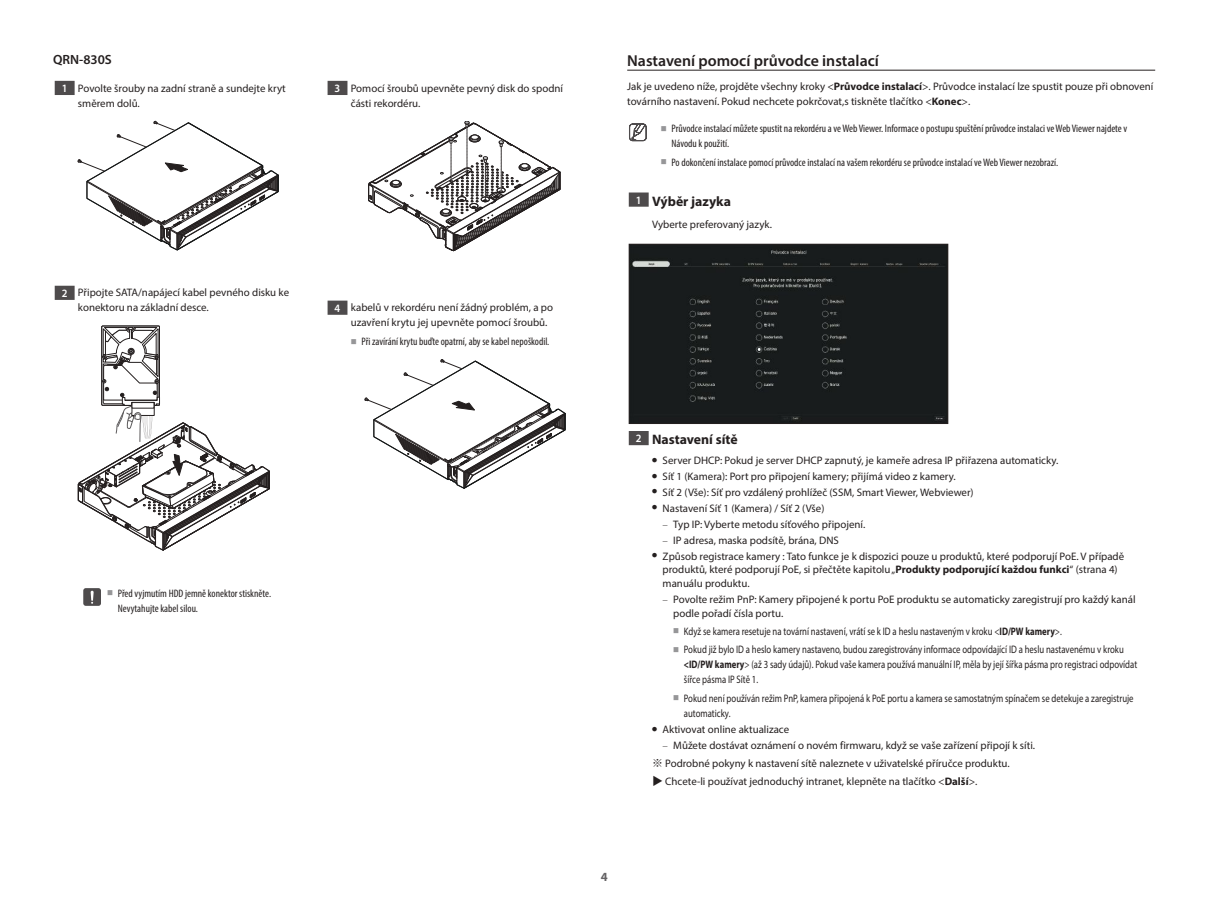
<style>
.page{position:relative;width:1219px;height:911px;background:#fff}
.page>*{position:absolute;margin:0;border:0;box-sizing:border-box;transform-origin:0 0}
.t1{font:600 15.88px "Myriad Pro";color:#241f1f}
.t2{font:700 13.75px "Myriad Pro";color:#241f1f}
.t3{font:600 13.38px "Myriad Pro";color:#241f1f}
.t4{font:700 12.5px "Myriad Pro";color:#656365}
.t5{font:10.88px/15px "Myriad Pro";color:#241f1f}
.t6{font:10.88px/15px "Myriad Pro";color:#241f1f;scale:.8 1}
.t7{font:condensed 10.88px/15px "Myriad Pro";color:#241f1f}
.s1{font-weight:600;font-size:11.25px;color:#fff}
.s2{font-family:"Noto Sans CJ Kkr";font-stretch:normal;font-size:6.25px;color:#969698}
.s3{font-weight:700}
.s4{font-weight:300}
.s5{font-family:"Noto Sans CJ Kkr";font-size:6.25px;color:#969698}
.s6{font-family:"Noto Sans CJ Kkr"}
</style>
<div class="page">
<hr style="left:627px;top:70px;width:528px;height:1px;background:#241f1f">
<svg style="left:629px;top:123px;width:18px;height:18px"></svg>
<div style="left:629px;top:192px;width:20px;height:15px;background:#4e4b4c"></div>
<img style="left:631px;top:246px;width:315px;height:176px">
<div style="left:629px;top:244px;width:319px;height:180px;border:1px solid #241f1f"></div>
<div style="left:635px;top:276px;width:308px;height:135px;background:#181c1d"></div>
<div style="left:629px;top:431px;width:20px;height:14px;background:#4e4b4c"></div>
<div style="left:55px;top:81px;width:20px;height:14px;background:#4e4b4c"></div>
<svg style="left:78px;top:121px;width:201px;height:129px"></svg>
<div style="left:55px;top:286px;width:20px;height:14px;background:#4e4b4c"></div>
<svg style="left:78px;top:326px;width:192px;height:225px"></svg>
<div style="left:132px;top:402px;width:22px;height:6px;background:#fff"></div>
<div style="left:132px;top:402px;width:22px;height:6px;border:1px solid #241f1f"></div>
<svg style="left:83px;top:588px;width:18px;height:18px"></svg>
<div style="left:328px;top:81px;width:19px;height:14px;background:#4e4b4c"></div>
<svg style="left:368px;top:121px;width:193px;height:130px"></svg>
<div style="left:328px;top:300px;width:19px;height:15px;background:#4e4b4c"></div>
<svg style="left:365px;top:359px;width:201px;height:130px"></svg>
<p class="t3" style="left:53px;top:51px;width:60px">QRN-830S</p>
<p class="t5" style="left:78px;top:80px;width:209px;text-indent:-16px"><span class="s1">1</span> Povolte šrouby na zadní straně a sundejte kryt směrem dolů.</p>
<p class="t5" style="left:78px;top:285px;width:213px;text-indent:-16px"><span class="s1">2</span> Připojte SATA/napájecí kabel pevného disku ke konektoru na základní desce.</p>
<p class="t7" style="left:118px;top:585px;width:155px;text-indent:-11px"><span class="s2">■</span> Před vyjmutím HDD jemně konektor stiskněte.<br>Nevytahujte kabel silou.</p>
<p class="t5" style="left:351px;top:80px;width:214px;text-indent:-16px"><span class="s1">3</span> Pomocí šroubů upevněte pevný disk do spodní části rekordéru.</p>
<p class="t5" style="left:351px;top:300px;width:204px;text-indent:-16px"><span class="s1">4</span> kabelů v rekordéru není žádný problém, a po uzavření krytu jej upevněte pomocí šroubů.</p>
<p class="t7" style="left:351px;top:333px;width:200px"><span class="s2">■</span> Při zavírání krytu buďte opatrní, aby se kabel nepoškodil.</p>
<h1 class="t1" style="left:627px;top:51px;width:253px">Nastavení pomocí průvodce instalací</h1>
<p class="t5" style="left:627px;top:79px;width:528px">Jak je uvedeno níže, projděte všechny kroky &lt;<span class="s3">Průvodce instalací</span>&gt;. Průvodce instalací lze spustit pouze při obnovení továrního nastavení. Pokud nechcete pokrčovat,s tiskněte tlačítko &lt;<span class="s3">Konec</span>&gt;.</p>
<p class="t7" style="left:671px;top:121px;width:457px;text-indent:-11px"><span class="s2">■</span> Průvodce instalací můžete spustit na rekordéru a ve Web Viewer. Informace o postupu spuštění průvodce instalaci ve Web Viewer najdete v<br>Návodu k použití.</p>
<p class="t7" style="left:661px;top:154px;width:399px"><span class="s2">■</span> Po dokončení instalace pomocí průvodce instalací na vašem rekordéru se průvodce instalací ve Web Viewer nezobrazí.</p>
<p class="t2" style="left:636px;top:192px;width:97px"><sup>1</sup> Výběr jazyka</p>
<p class="t5" style="left:652px;top:216px;width:121px">Vyberte preferovaný jazyk.</p>
<p class="t2" style="left:636px;top:430px;width:103px"><sup>2</sup> Nastavení sítě</p>
<p class="t5" style="left:652px;top:453px;width:408px"><sup>●</sup> Server DHCP: Pokud je server DHCP zapnutý, je kameře adresa IP přiřazena automaticky.</p>
<p class="t5" style="left:652px;top:469px;width:305px"><sup>●</sup> Síť 1 (Kamera): Port pro připojení kamery; přijímá video z kamery.</p>
<p class="t5" style="left:652px;top:484px;width:323px"><sup>●</sup> Síť 2 (Vše): Síť pro vzdálený prohlížeč (SSM, Smart Viewer, Webviewer)</p>
<p class="t5" style="left:652px;top:500px;width:174px"><sup>●</sup> Nastavení Síť 1 (Kamera) / Síť 2 (Vše)</p>
<p class="t5" style="left:663px;top:516px;width:204px"><span class="s4">–</span> Typ IP: Vyberte metodu síťového připojení.</p>
<p class="t5" style="left:663px;top:532px;width:178px"><span class="s4">–</span> IP adresa, maska podsítě, brána, DNS</p>
<p class="t5" style="left:663px;top:549px;width:463px;line-height:13.8px;text-indent:-11px"><sup>●</sup> Způsob registrace kamery : Tato funkce je k dispozici pouze u produktů, které podporují PoE. V případě produktů, které podporují PoE, si přečtěte kapitolu „<span class="s3">Produkty podporující každou funkci</span>“ (strana 4) manuálu produktu.</p>
<p class="t5" style="left:673px;top:592px;width:464px;line-height:13.8px;text-indent:-11px"><span class="s4">–</span> Povolte režim PnP: Kamery připojené k portu PoE produktu se automaticky zaregistrují pro každý kanál podle pořadí čísla portu.</p>
<p class="t6" style="left:673px;top:623px;width:487px"><span class="s5">■</span> Když se kamera resetuje na tovární nastavení, vrátí se k ID a heslu nastaveným v kroku &lt;<span class="s3">ID/PW kamery</span>&gt;.</p>
<p class="t6" style="left:684px;top:641px;width:568px;text-indent:-11px"><span class="s5">■</span> Pokud již bylo ID a heslo kamery nastaveno, budou zaregistrovány informace odpovídající ID a heslu nastavenému v kroku <span class="s3">&lt;ID/PW kamery</span>&gt; (až 3 sady údajů). Pokud vaše kamera používá manuální IP, měla by její šířka pásma pro registraci odpovídat šířce pásma IP Sítě 1.</p>
<p class="t6" style="left:684px;top:690px;width:564px;text-indent:-11px"><span class="s5">■</span> Pokud není používán režim PnP, kamera připojená k PoE portu a kamera se samostatným spínačem se detekuje a zaregistruje automaticky.</p>
<p class="t5" style="left:652px;top:722px;width:139px"><sup>●</sup> Aktivovat online aktualizace</p>
<p class="t5" style="left:652px;top:736px;width:385px;line-height:18.2px;text-indent:11px"><span class="s4">–</span> Můžete dostávat oznámení o novém firmwaru, když se vaše zařízení připojí k síti. <span class="s6">※</span> Podrobné pokyny k nastavení sítě naleznete v uživatelské příručce produktu.<br><span class="s6">▶</span> Chcete-li používat jednoduchý intranet, klepněte na tlačítko &lt;<span class="s3">Další</span>&gt;.</p>
<p class="t4" style="left:601px;top:869px;width:8px">4</p>
</div>
